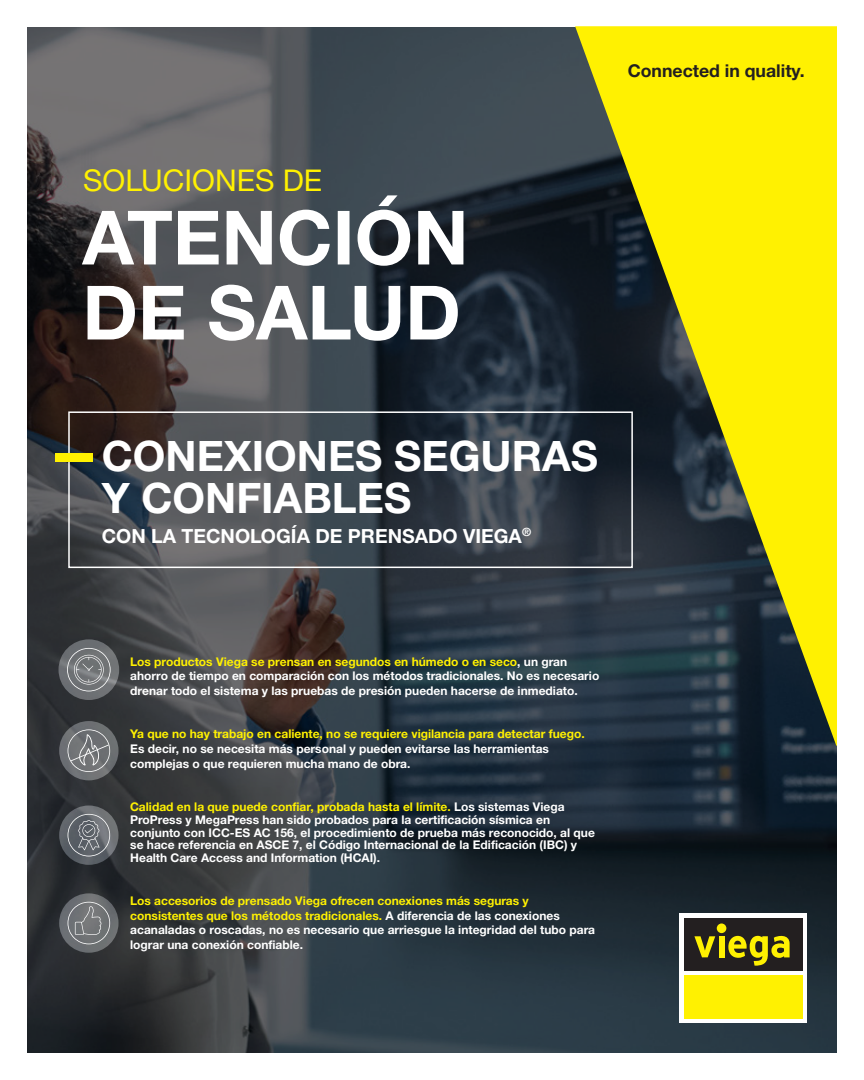
<style>
.page{position:relative;width:864px;height:1080px;background:#fff}
.page>*{position:absolute;margin:0;border:0;box-sizing:border-box;transform-origin:0 0}
.t1{font:42px/41.7px "M Ying Hei PR Cfor Viega W7";color:#fff}
.t2{font:30px "M Ying Hei PR Cfor Viega W4";color:#fff101}
.t3{font:19.5px "M Ying Hei PR Cfor Viega W7";color:#fff}
.t4{font:17.7px "M Ying Hei PR Cfor Viega W7";color:#231f20}
.t5{font:12px/14.4px "M Ying Hei PR Cfor Viega W7";color:#fff}
.s1{color:#fff101}
</style>
<div class="page">
<img style="left:28px;top:27px;width:808px;height:1026px">
<svg style="left:575px;top:26px;width:262px;height:720px;background:#908f1c"></svg>
<div style="left:68px;top:411px;width:565px;height:157px;border:2px solid #fff"></div>
<div style="left:55px;top:453px;width:37px;height:9px;background:#fff101"></div>
<svg style="left:59px;top:721px;width:60px;height:59px"></svg>
<svg style="left:68px;top:729px;width:42px;height:43px;background:#818386"></svg>
<svg style="left:59px;top:639px;width:60px;height:61px"></svg>
<svg style="left:67px;top:648px;width:44px;height:43px;background:#818486"></svg>
<svg style="left:59px;top:805px;width:60px;height:60px"></svg>
<svg style="left:68px;top:814px;width:42px;height:42px;background:#72777c"></svg>
<svg style="left:59px;top:893px;width:60px;height:60px"></svg>
<svg style="left:68px;top:902px;width:42px;height:42px;background:#7d8082"></svg>
<svg style="left:88px;top:285px;width:370px;height:56px"></svg>
<svg style="left:82px;top:195px;width:381px;height:71px"></svg>
<div style="left:680px;top:913px;width:127px;height:110px;background:#fff"></div>
<div style="left:684px;top:975px;width:119px;height:44px;background:#fff101"></div>
<div style="left:684px;top:918px;width:119px;height:52px;background:#231f20"></div>
<svg style="left:694px;top:936px;width:21px;height:21px"></svg>
<div style="left:719px;top:936px;width:5px;height:21px;background:#fff101"></div>
<div style="left:717px;top:923px;width:9px;height:10px;background:#fff101;border-radius:50%"></div>
<svg style="left:728px;top:935px;width:62px;height:31px"></svg>
<p class="t2" style="left:83px;top:162px;width:241px">SOLUCIONES DE</p>
<p class="t4" style="left:628px;top:60px;width:179px">Connected in quality.</p>
<p class="t1" style="left:102px;top:435px;width:498px">CONEXIONES SEGURAS<br>Y CONFIABLES</p>
<p class="t3" style="left:102px;top:524px;width:431px">CON LA TECNOLOGÍA DE PRENSADO VIEGA<sup>®</sup></p>
<p class="t5" style="left:130px;top:654px;width:471px"><span class="s1">Los productos Viega se prensan en segundos en húmedo o en seco</span>, un gran ahorro de tiempo en comparación con los métodos tradicionales. No es necesario drenar todo el sistema y las pruebas de presión pueden hacerse de inmediato.</p>
<p class="t5" style="left:130px;top:727px;width:456px;line-height:15px"><span class="s1">Ya que no hay trabajo en caliente, no se requiere vigilancia para detectar fuego.<br></span>Es decir, no se necesita más personal y pueden evitarse las herramientas complejas o que requieren mucha mano de obra.</p>
<p class="t5" style="left:130px;top:800px;width:466px;line-height:12.8px"><span class="s1">Calidad en la que puede confiar, probada hasta el límite.</span> Los sistemas Viega ProPress y MegaPress han sido probados para la certificación sísmica en conjunto con ICC-ES AC 156, el procedimiento de prueba más reconocido, al que se hace referencia en ASCE 7, el Código Internacional de la Edificación (IBC) y Health Care Access and Information (HCAI).</p>
<p class="t5" style="left:130px;top:894px;width:466px"><span class="s1">Los accesorios de prensado Viega ofrecen conexiones más seguras y consistentes que los métodos tradicionales.</span> A diferencia de las conexiones acanaladas o roscadas, no es necesario que arriesgue la integridad del tubo para lograr una conexión confiable.</p>
</div>
